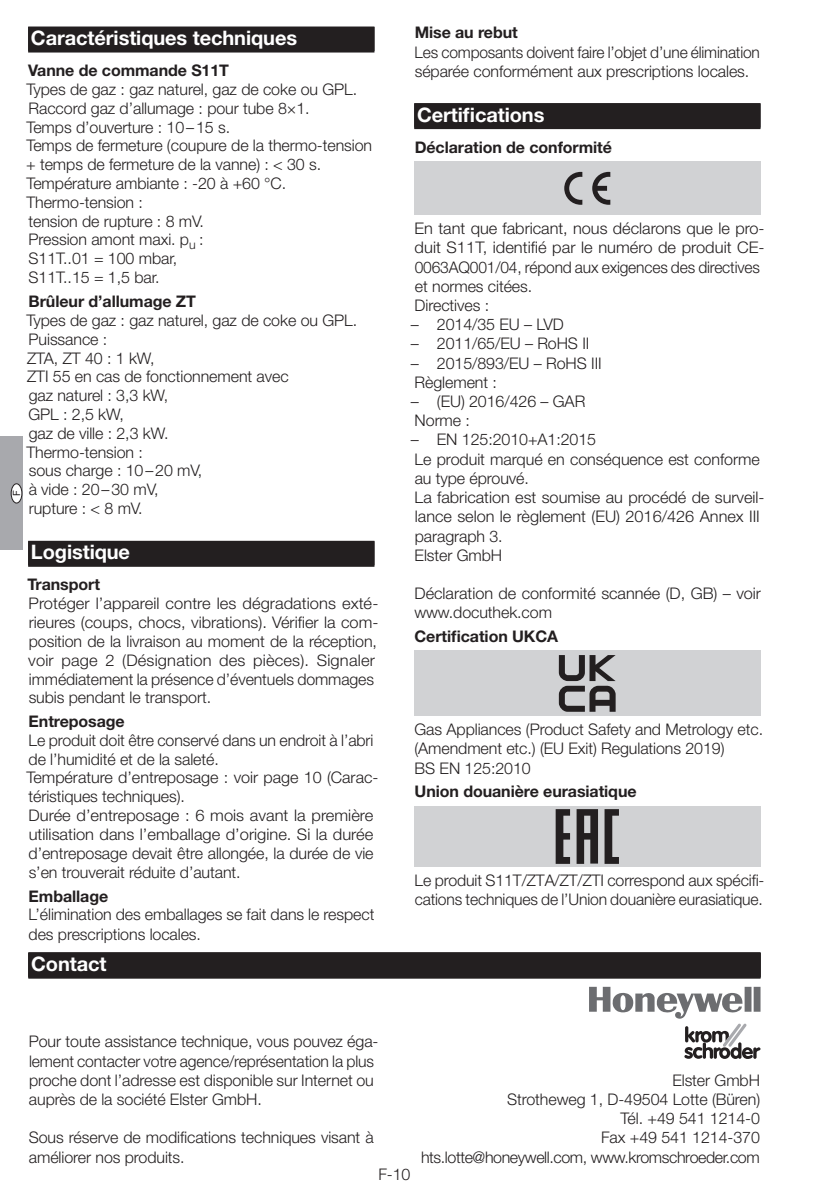
<style>
.page{position:relative;width:840px;height:1191px;background:#fff}
.page>*{position:absolute;margin:0;border:0;box-sizing:border-box;transform-origin:0 0}
.t1{font:700 20px "Helvetica Neue LT Pro";letter-spacing:-.005em;color:#fff}
.t2{font:300 16px/18.8px "Helvetica Neue LT Pro";letter-spacing:-.005em;color:#231f20}
.t3{font:700 16px "Helvetica Neue LT Pro";letter-spacing:-.005em;color:#231f20}
.t4{font:10px "Helvetica Neue LT Pro";color:#231f20}
</style>
<div class="page">
<div style="left:0;top:437px;width:23px;height:113px;background:#a8a9ad"></div>
<div style="left:11px;top:484px;width:11px;height:19px;background:#fff;border-radius:50%"></div>
<div style="left:11px;top:483px;width:11px;height:20px;border:1px solid #231f20;border-radius:50%"></div>
<svg style="left:589px;top:986px;width:171px;height:73px"></svg>
<div style="left:28px;top:27px;width:346px;height:26px;background:#231f20"></div>
<div style="left:28px;top:541px;width:346px;height:26px;background:#231f20"></div>
<div style="left:414px;top:103px;width:346px;height:26px;background:#2f2b2c"></div>
<div style="left:414px;top:104px;width:346px;height:24px;background:#231f20"></div>
<div style="left:414px;top:162px;width:346px;height:53px;background:#d1d2d4"></div>
<svg style="left:564px;top:172px;width:18px;height:33px"></svg>
<svg style="left:592px;top:172px;width:18px;height:33px"></svg>
<div style="left:414px;top:651px;width:345px;height:65px;background:#d1d2d4"></div>
<svg style="left:558px;top:655px;width:57px;height:57px"></svg>
<div style="left:414px;top:806px;width:346px;height:61px;background:#d1d2d4"></div>
<svg style="left:555px;top:809px;width:14px;height:55px"></svg>
<svg style="left:604px;top:809px;width:14px;height:55px"></svg>
<svg style="left:576px;top:809px;width:21px;height:55px"></svg>
<svg style="left:28px;top:952px;width:732px;height:26px"></svg>
<div style="left:28px;top:953px;width:732px;height:24px;background:#231f20"></div>
<p class="t1" style="left:31px;top:26px;width:267px">Caractéristiques techniques</p>
<p class="t3" style="left:28px;top:61px;width:202px">Vanne de commande S11 T</p>
<p class="t2" style="left:26px;top:80px;width:347px">Types de gaz : gaz naturel, gaz de coke ou GPL.<br>Raccord gaz d’allumage : pour tube 8×1.<br>Temps d’ouverture : 10–15 s.<br>Temps de fermeture (coupure de la thermo-tension + temps de fermeture de la vanne) : &lt; 30 s.<br>Température ambiante : -20 à +60 °C.<br>Thermo-tension :<br>tension de rupture : 8 mV.<br>Pression amont maxi. p<sub>u</sub> :<br>S11T..01 = 100 mbar,<br>S11T..15 = 1,5 bar.</p>
<p class="t3" style="left:29px;top:291px;width:169px">Brûleur d’allumage ZT</p>
<p class="t2" style="left:26px;top:310px;width:332px">Types de gaz : gaz naturel, gaz de coke ou GPL.<br>Puissance :<br>ZTA, ZT 40 : 1 kW,<br>ZTI 55 en cas de fonctionnement avec<br>gaz naturel : 3,3 kW,<br>GPL : 2,5 kW,<br>gaz de ville : 2,3 kW.<br>Thermo-tension :<br>sous charge : 10–20 mV,<br>à vide : 20–30 mV,<br>rupture : &lt; 8 mV.</p>
<p class="t1" style="left:31px;top:540px;width:101px">Logistique</p>
<p class="t3" style="left:27px;top:575px;width:74px">Transport</p>
<p class="t2" style="left:28px;top:594px;width:351px">Protéger l’appareil contre les dégradations exté&shy;rieures (coups, chocs, vibrations). Vérifier la com&shy;position de la livraison au moment de la réception, voir page 2 (Désignation des pièces). Signaler immédiatement la présence d’éventuels dommages subis pendant le transport.</p>
<p class="t3" style="left:29px;top:711px;width:98px">Entreposage</p>
<p class="t2" style="left:26px;top:730px;width:353px">Le produit doit être conservé dans un endroit à l’abri de l’humidité et de la saleté.<br>Température d’entreposage : voir page 10 (Carac&shy;téristiques techniques).<br>Durée d’entreposage : 6 mois avant la première utilisation dans l’emballage d’origine. Si la durée d’entreposage devait être allongée, la durée de vie s’en trouverait réduite d’autant.</p>
<p class="t3" style="left:29px;top:886px;width:81px">Emballage</p>
<p class="t2" style="left:29px;top:904px;width:347px">L’élimination des emballages se fait dans le respect des prescriptions locales.</p>
<p class="t4" style="left:11px;top:496px;width:7px;rotate:-90deg">F</p>
<p class="t4" style="left:67px;top:500px;width:14px;rotate:-90deg">NL</p>
<p class="t4" style="left:124px;top:495px;width:4px;rotate:-90deg">I</p>
<p class="t1" style="left:31px;top:951px;width:77px">Contact</p>
<p class="t2" style="left:29px;top:1031px;width:351px">Pour toute assistance technique, vous pouvez éga&shy;lement contacter votre agence/représentation la plus proche dont l’adresse est disponible sur Internet ou auprès de la société Elster GmbH.</p>
<p class="t2" style="left:29px;top:1127px;width:346px">Sous réserve de modifications techniques visant à améliorer nos produits.</p>
<p class="t3" style="left:414px;top:23px;width:105px">Mise au rebut</p>
<p class="t2" style="left:414px;top:42px;width:346px">Les composants doivent faire l’objet d’une élimination séparée conformément aux prescriptions locales.</p>
<p class="t1" style="left:417px;top:102px;width:129px">Certifications</p>
<p class="t3" style="left:414px;top:137px;width:199px">Déclaration de conformité</p>
<p class="t2" style="left:414px;top:218px;width:351px">En tant que fabricant, nous déclarons que le pro&shy;duit S11T, identifié par le numéro de produit CE-0063AQ001/04, répond aux exigences des directives et normes citées.<br>Directives :</p>
<p class="t2" style="left:410px;top:315px;width:155px">– 2014/35 EU – LVD</p>
<p class="t2" style="left:410px;top:334px;width:180px">– 2011/65/EU – RoHS II</p>
<p class="t2" style="left:410px;top:353px;width:192px">– 2015/893/EU – RoHS III<br>Règlement :</p>
<p class="t2" style="left:410px;top:391px;width:176px">– (EU) 2016/426 – GAR<br>Norme :</p>
<p class="t2" style="left:410px;top:430px;width:355px">– EN 125:2010+A1:2015<br>Le produit marqué en conséquence est conforme au type éprouvé.<br>La fabrication est soumise au procédé de surveil&shy;lance selon le règlement (EU) 2016/426 Annex III paragraph 3.<br>Elster GmbH</p>
<p class="t2" style="left:414px;top:583px;width:348px">Déclaration de conformité scannée (D, GB) – voir www.docuthek.com</p>
<p class="t3" style="left:414px;top:626px;width:145px">Certification UKCA</p>
<p class="t2" style="left:414px;top:719px;width:350px">Gas Appliances (Product Safety and Metrology etc. (Amendment etc.) (EU Exit) Regulations 2019)<br>BS EN 125:2010</p>
<p class="t3" style="left:414px;top:781px;width:223px">Union douanière eurasiatique</p>
<p class="t2" style="left:414px;top:870px;width:351px">Le produit S11T/ZTA/ZT/ZTI correspond aux spécifi&shy;cations techniques de l’Union douanière eurasiatique.</p>
<p class="t2" style="left:421px;top:1070px;width:340px;text-align:right">Elster GmbH<br>Strotheweg 1, D-49504 Lotte (Büren)<br>Tél. +49 541 1214-0<br>Fax +49 541 1214-370<br>hts.lotte@honeywell.com, www.kromschroeder.com</p>
<p class="t2" style="left:378px;top:1164px;width:34px">F-10</p>
</div>
